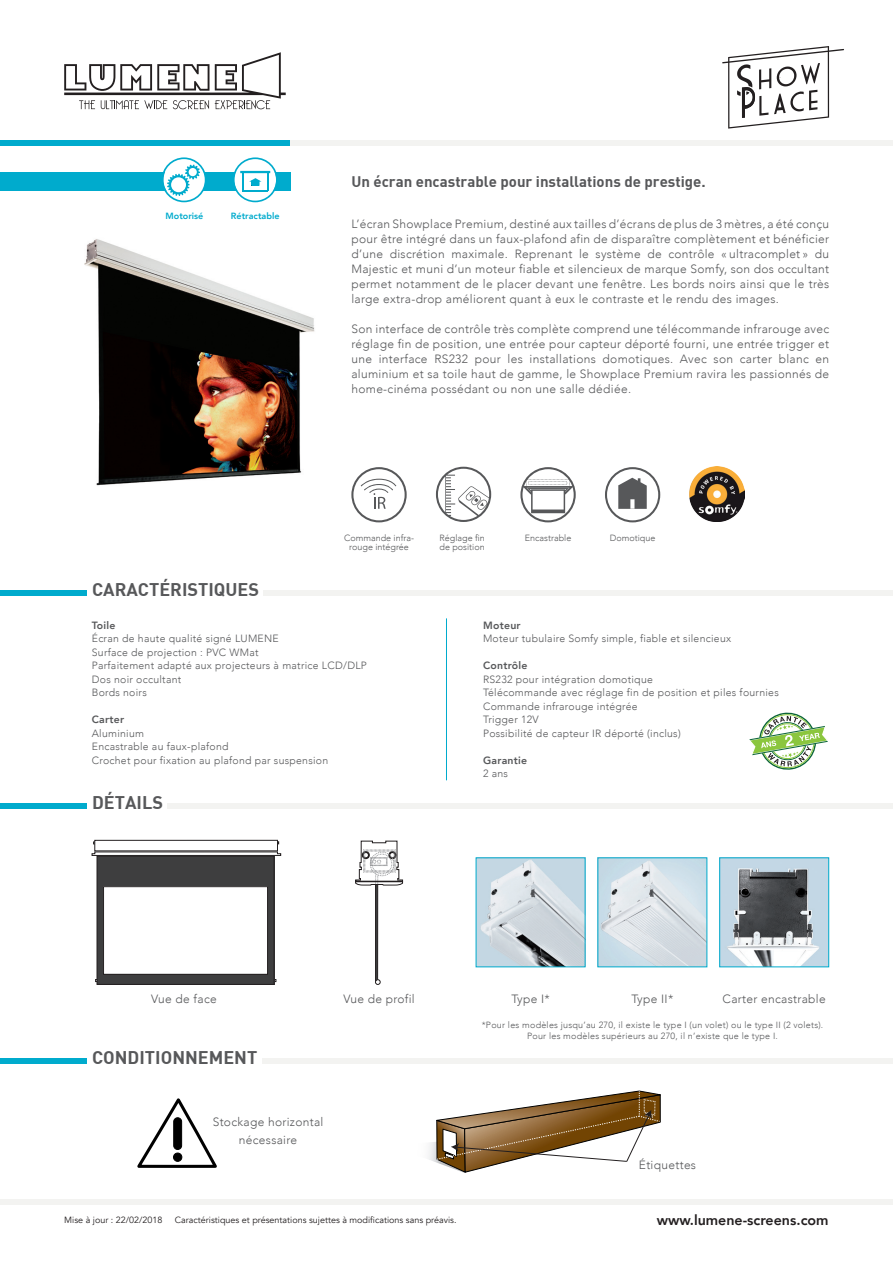
<style>
.page{position:relative;width:893px;height:1263px;background:#fff}
.page>*{position:absolute;margin:0;border:0;box-sizing:border-box;transform-origin:0 0}
.t1{font:18px "DIN Bold";color:#57585a}
.t2{font:15px "DIN Bold";color:#57585a}
.t3{font:800 14.25px "Avenir";color:#231f20}
.t4{font:300 12px/15px "Avenir";letter-spacing:.025em;color:#57585a;text-align:justify}
.t5{font:300 10.5px/13.5px "Avenir";letter-spacing:.025em;color:#57585a}
.t6{font:800 10.5px "Avenir";letter-spacing:.025em;color:#57585a}
.t7{font:300 9px/10.8px "Avenir";letter-spacing:.025em;color:#57585a;text-align:center}
.t8{font:9px "Avenir";color:#231f20}
.t9{font:300 9px/9px "Avenir";color:#57585a}
.t10{font:800 9px "Avenir";color:#00abcd}
</style>
<div class="page">
<svg style="left:64px;top:52px;width:222px;height:57px"></svg>
<div style="left:262px;top:141px;width:631px;height:5px;background:#f3f3f1"></div>
<div style="left:0;top:141px;width:290px;height:5px;background:#00abcd"></div>
<div style="left:0;top:590px;width:86px;height:5px;background:#00abcd"></div>
<div style="left:0;top:803px;width:86px;height:5px;background:#00abcd"></div>
<div style="left:0;top:1058px;width:86px;height:5px;background:#00abcd"></div>
<div style="left:0;top:1199px;width:893px;height:6px;background:#f3f3f1"></div>
<div style="left:0;top:172px;width:291px;height:18px;background:#00abcd"></div>
<svg style="left:428px;top:1090px;width:233px;height:83px"></svg>
<svg style="left:137px;top:1098px;width:80px;height:70px"></svg>
<div style="left:174px;top:1118px;width:8px;height:31px;background:#000;border-radius:4px"></div>
<div style="left:173px;top:1117px;width:9px;height:33px;border:1px solid #000;border-radius:4px"></div>
<div style="left:173px;top:1153px;width:9px;height:8px;background:#000;border-radius:50%"></div>
<div style="left:173px;top:1152px;width:9px;height:10px;border:1px solid #000;border-radius:50%"></div>
<hr style="left:446px;top:618px;width:1px;height:162px;background:#00abcd">
<svg style="left:233px;top:157px;width:45px;height:45px"></svg>
<svg style="left:749px;top:712px;width:79px;height:58px"></svg>
<svg style="left:722px;top:46px;width:122px;height:83px"></svg>
<svg style="left:162px;top:157px;width:44px;height:45px"></svg>
<img style="left:84px;top:239px;width:231px;height:247px">
<svg style="left:605px;top:467px;width:55px;height:55px"></svg>
<img style="left:689px;top:467px;width:55px;height:55px">
<svg style="left:351px;top:467px;width:56px;height:55px"></svg>
<svg style="left:436px;top:467px;width:55px;height:55px"></svg>
<svg style="left:520px;top:467px;width:56px;height:55px"></svg>
<img style="left:478px;top:860px;width:105px;height:105px">
<div style="left:95px;top:979px;width:181px;height:3px;border:1px solid #231f20"></div>
<div style="left:97px;top:856px;width:177px;height:128px;background:#3e3e3f"></div>
<div style="left:97px;top:856px;width:177px;height:128px;border:1px solid #231f20"></div>
<div style="left:95px;top:840px;width:183px;height:11px;border:1px solid #231f20"></div>
<svg style="left:92px;top:851px;width:189px;height:5px"></svg>
<div style="left:104px;top:887px;width:164px;height:87px;background:#fff"></div>
<div style="left:103px;top:886px;width:165px;height:88px;border:1px solid #231f20"></div>
<div style="left:375px;top:884px;width:3px;height:97px;border:1px solid #231f20"></div>
<svg style="left:375px;top:979px;width:5px;height:6px"></svg>
<svg style="left:355px;top:841px;width:48px;height:44px"></svg>
<img style="left:600px;top:860px;width:105px;height:105px">
<img style="left:721px;top:860px;width:106px;height:105px">
<div style="left:719px;top:858px;width:110px;height:109px;border:1px solid #00abcd"></div>
<div style="left:264px;top:590px;width:629px;height:5px;background:#f3f3f1"></div>
<div style="left:167px;top:803px;width:726px;height:5px;background:#f3f3f1"></div>
<div style="left:262px;top:1058px;width:631px;height:5px;background:#f3f3f1"></div>
<p class="t10" style="left:166px;top:209px;width:39px">Motorisé</p>
<p class="t10" style="left:231px;top:209px;width:50px">Rétractable</p>
<h1 class="t1" style="left:92px;top:578px;width:169px">CARACTÉRISTIQUES</h1>
<p class="t2" style="left:351px;top:172px;width:356px">Un écran encastrable pour installations de prestige.</p>
<p class="t4" style="left:351px;top:216px;width:479px">L’écran Showplace Premium, destiné aux tailles d’écrans de plus de 3 mètres, a été conçu pour être intégré dans un faux-plafond afin de disparaître complètement et bénéficier d’une discrétion maximale. Reprenant le système de contrôle « ultracomplet » du Majestic et muni d’un moteur fiable et silencieux de marque Somfy, son dos occultant permet notamment de le placer devant une fenêtre. Les bords noirs ainsi que le très large extra-drop améliorent quant à eux le contraste et le rendu des images.</p>
<p class="t4" style="left:351px;top:321px;width:479px">Son interface de contrôle très complète comprend une télécommande infrarouge avec réglage fin de position, une entrée pour capteur déporté fourni, une entrée trigger et une interface RS232 pour les installations domotiques. Avec son carter blanc en aluminium et sa toile haut de gamme, le Showplace Premium ravira les passionnés de home-cinéma possédant ou non une salle dédiée.</p>
<p class="t9" style="left:344px;top:533px;width:72px">Commande infra-</p>
<p class="t9" style="left:610px;top:533px;width:47px">Domotique</p>
<p class="t9" style="left:349px;top:542px;width:61px">rouge intégrée</p>
<p class="t9" style="left:440px;top:533px;width:47px">Réglage fin de position</p>
<p class="t9" style="left:525px;top:533px;width:48px">Encastrable</p>
<p class="t6" style="left:92px;top:617px;width:25px">Toile</p>
<p class="t5" style="left:92px;top:632px;width:277px">Écran de haute qualité signé LUMENE<br>Surface de projection : PVC WMat<br>Parfaitement adapté aux projecteurs à matrice LCD/DLP<br>Dos noir occultant<br>Bords noirs</p>
<p class="t6" style="left:92px;top:712px;width:34px">Carter</p>
<p class="t5" style="left:92px;top:726px;width:238px">Aluminium<br>Encastrable au faux-plafond<br>Crochet pour fixation au plafond par suspension</p>
<h1 class="t1" style="left:92px;top:791px;width:72px">DÉTAILS</h1>
<p class="t6" style="left:483px;top:617px;width:39px">Moteur</p>
<p class="t5" style="left:483px;top:632px;width:250px">Moteur tubulaire Somfy simple, fiable et silencieux</p>
<p class="t6" style="left:483px;top:657px;width:46px">Contrôle</p>
<p class="t5" style="left:483px;top:672px;width:297px">RS232 pour intégration domotique<br>Télécommande avec réglage fin de position et piles fournies Commande infrarouge intégrée<br>Trigger 12V<br>Possibilité de capteur IR déporté (inclus)</p>
<p class="t6" style="left:483px;top:752px;width:46px">Garantie</p>
<p class="t5" style="left:483px;top:767px;width:27px">2 ans</p>
<p class="t4" style="left:151px;top:991px;width:67px">Vue de face</p>
<p class="t4" style="left:343px;top:991px;width:73px">Vue de profil</p>
<h1 class="t1" style="left:92px;top:1046px;width:167px">CONDITIONNEMENT</h1>
<p class="t4" style="left:213px;top:1113px;width:112px;line-height:18px;text-align:center">Stockage horizontal nécessaire</p>
<p class="t8" style="left:64px;top:1214px;width:100px">Mise à jour : 22/02/2018</p>
<p class="t8" style="left:175px;top:1214px;width:283px">Caractéristiques et présentations sujettes à modifications sans préavis.</p>
<p class="t4" style="left:511px;top:991px;width:40px">Type I*</p>
<p class="t4" style="left:631px;top:991px;width:43px">Type II*</p>
<p class="t4" style="left:723px;top:991px;width:105px">Carter encastrable</p>
<p class="t7" style="left:482px;top:1019px;width:343px">*Pour les modèles jusqu’au 270, il existe le type I (un volet) ou le type II (2 volets).<br>Pour les modèles supérieurs au 270, il n’existe que le type I.</p>
<p class="t4" style="left:639px;top:1158px;width:59px">Étiquettes</p>
<p class="t3" style="left:657px;top:1209px;width:173px">www.lumene-screens.com</p>
</div>
